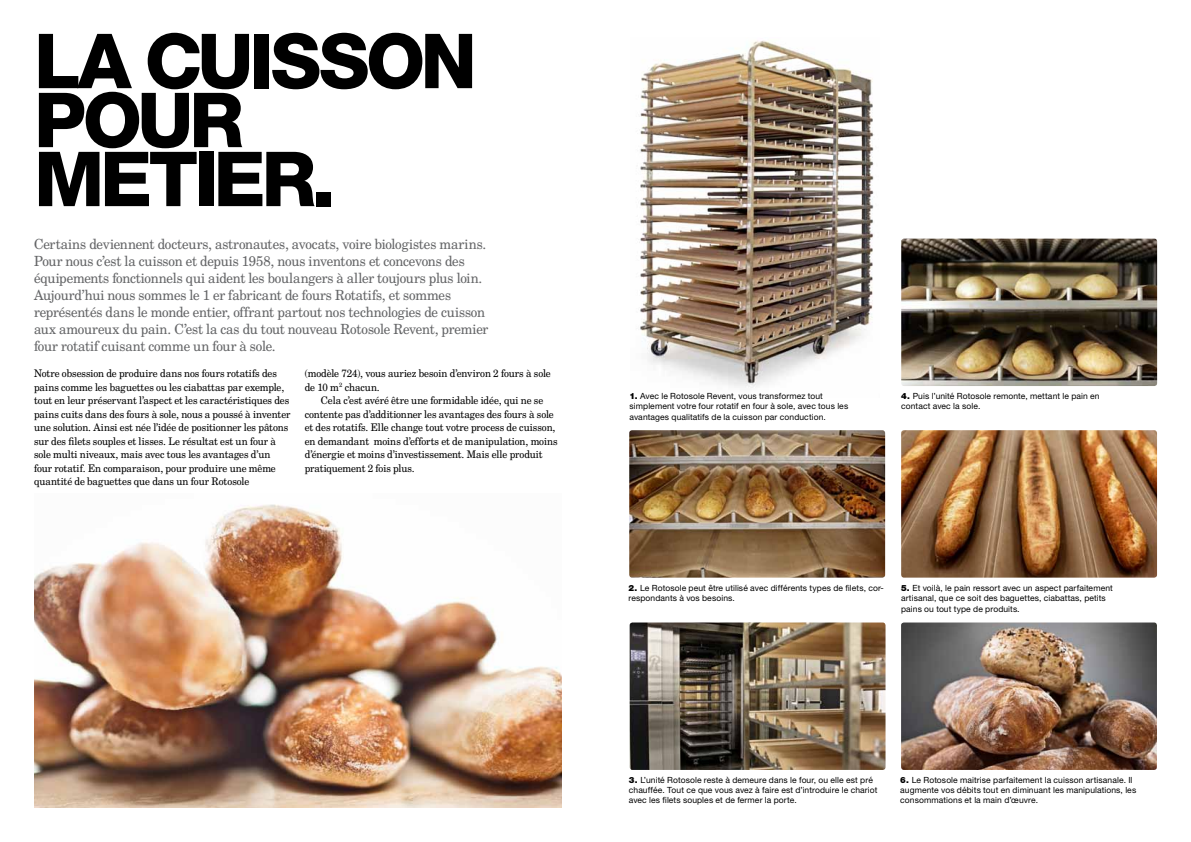
<style>
.page{position:relative;width:1191px;height:842px;background:#fff}
.page>*{position:absolute;margin:0;border:0;box-sizing:border-box;transform-origin:0 0}
.t1{font:800 76px/59px "Helvetica Neue LT Std";letter-spacing:-.055em;color:#000}
.t2{font:14px/17px "New Century Schoolbook JVD";letter-spacing:-.01em;color:#646567}
.t3{font:10.5px/13.5px "New Century Schoolbook JVD";letter-spacing:-.005em;color:#000}
.t4{font:8.5px/10px "Helvetica Neue LT Std";letter-spacing:.01em;color:#000}
.s1{font-weight:900}
.s2{font-size:9px}
</style>
<div class="page">
<img style="left:901px;top:430px;width:256px;height:148px">
<img style="left:901px;top:622px;width:256px;height:148px">
<img style="left:639px;top:40px;width:235px;height:348px">
<img style="left:34px;top:504px;width:527px;height:304px">
<img style="left:629px;top:430px;width:256px;height:148px">
<img style="left:629px;top:622px;width:256px;height:148px">
<img style="left:901px;top:239px;width:256px;height:147px">
<h1 class="t1" style="left:34px;top:31px;width:444px">LA CUISSON<br>POUR<br>METIER.</h1>
<p class="t2" style="left:34px;top:235px;width:456px">Certains deviennent docteurs, astronautes, avocats, voire biologistes marins.<br>Pour nous c’est la cuisson et depuis 1958, nous inventons et concevons des équipements fonctionnels qui aident les boulangers à aller toujours plus loin.<br>Aujourd’hui nous sommes le 1 er fabricant de fours Rotatifs, et sommes représentés dans le monde entier, offrant partout nos technologies de cuisson aux amoureux du pain. C’est la cas du tout nouveau Rotosole Revent, premier four rotatif cuisant comme un four à sole.</p>
<p class="t3" style="left:34px;top:366px;width:258px">Notre obsession de produire dans nos fours rotatifs des pains comme les baguettes ou les ciabattas par exemple, tout en leur préservant l’aspect et les caractéristiques des pains cuits dans des fours à sole, nous a poussé à inventer une solution. Ainsi est née l’idée de positionner les pâtons sur des filets souples et lisses. Le résultat est un four à sole multi niveaux, mais avec tous les avantages d’un four rotatif. En comparaison, pour produire une même quantité de baguettes que dans un four Rotosole</p>
<p class="t3" style="left:305px;top:366px;width:247px">(modèle 724), vous auriez besoin d’environ 2 fours à sole de 10 m<sup>2</sup> chacun.</p>
<p class="t3" style="left:305px;top:393px;width:254px;text-indent:16px">Cela c’est avéré être une formidable idée, qui ne se contente pas d’additionner les avantages des fours à sole et des rotatifs. Elle change tout votre process de cuisson, en demandant moins d’efforts et de manipulation, moins d’énergie et moins d’investissement. Mais elle produit pratiquement 2 fois plus.</p>
<p class="t4" style="left:629px;top:391px;width:220px"><span class="s1">1.</span> Avec le Rotosole Revent, vous transformez tout simplement votre four rotatif en four à sole, avec tous les</p>
<p class="t4" style="left:629px;top:412px;width:198px">avantages qualitatifs de la cuisson par conduction.</p>
<p class="t4" style="left:901px;top:391px;width:200px"><span class="s1">4.</span> Puis l’unité Rotosole remonte, mettant le pain en contact avec la sole.</p>
<p class="t4" style="left:628px;top:583px;width:257px"><span class="s1">2.</span> Le Rotosole peut être utilisé avec différents types de filets, cor&shy;respondants à vos besoins.</p>
<p class="t4" style="left:901px;top:583px;width:213px"><span class="s1">5.</span> Et voilà, le pain ressort avec un aspect parfaitement artisanal, que ce soit des baguettes, ciabattas, petits</p>
<p class="t4" style="left:901px;top:604px;width:120px">pains ou tout type de produits<span class="s2">.</span></p>
<p class="t4" style="left:629px;top:775px;width:250px"><span class="s1">3.</span> L’unité Rotosole reste à demeure dans le four, ou elle est pré chauffée. Tout ce que vous avez à faire est d’introduire le chariot avec les filets souples et de fermer la porte.</p>
<p class="t4" style="left:900px;top:775px;width:237px"><span class="s1">6.</span> Le Rotosole maitrise parfaitement la cuisson artisanale. Il augmente vos débits tout en diminuant les manipulations, les consommations et la main d’œuvre.</p>
</div>
